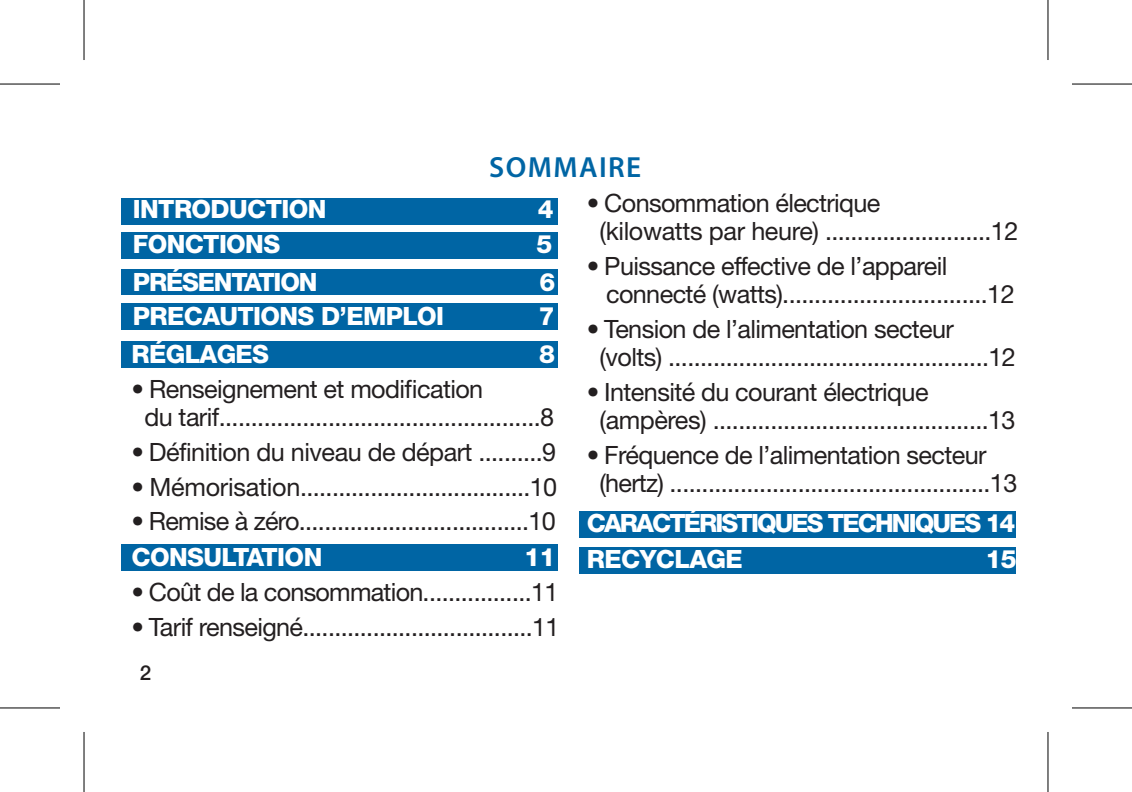
<style>
.page{position:relative;width:1132px;height:792px;background:#fff}
.page>*{position:absolute;margin:0;border:0;box-sizing:border-box;transform-origin:0 0}
.t1{font:600 29.2px "Myriad Pro";letter-spacing:.05em;color:#0065a4}
.t2{font:25.2px/28px "Helvetica Neue LT Pro";letter-spacing:-.025em;color:#231f20}
.t3{font:800 25.2px "Helvetica Neue LT Pro";letter-spacing:-.025em;color:#fff}
.t4{font:800 25.2px/36px "Helvetica Neue LT Pro";letter-spacing:-.075em;color:#fff}
.t5{font:800 25.2px "Helvetica Neue LT Pro";letter-spacing:-.045em;color:#fff}
.t6{font:500 20.4px "Helvetica Neue LT Pro";color:#231f20}
.s1{font-weight:200;font-stretch:condensed}
.s2{font-weight:800;color:#fff}
</style>
<div class="page">
<div style="left:121px;top:545px;width:436px;height:26px;background:#0065a4"></div>
<div style="left:579px;top:511px;width:437px;height:26px;background:#0065a4"></div>
<div style="left:579px;top:547px;width:437px;height:26px;background:#0065a4"></div>
<div style="left:121px;top:303px;width:436px;height:26px;background:#0065a4"></div>
<div style="left:121px;top:269px;width:436px;height:25px;background:#0065a4"></div>
<div style="left:121px;top:198px;width:436px;height:26px;background:#0065a4"></div>
<div style="left:121px;top:232px;width:436px;height:26px;background:#0065a4"></div>
<div style="left:121px;top:341px;width:436px;height:26px;background:#0065a4"></div>
<svg style="left:0;top:708px;width:60px;height:1px"></svg>
<svg style="left:1072px;top:708px;width:60px;height:1px"></svg>
<svg style="left:1048px;top:0;width:1px;height:60px"></svg>
<svg style="left:1048px;top:732px;width:1px;height:60px"></svg>
<hr style="left:0;top:83px;width:60px;height:2px;background:#000">
<hr style="left:1072px;top:83px;width:60px;height:2px;background:#000">
<hr style="left:0;top:707px;width:60px;height:1px;background:#000">
<hr style="left:1072px;top:707px;width:60px;height:1px;background:#000">
<hr style="left:83px;top:0;width:2px;height:60px;background:#000">
<hr style="left:83px;top:732px;width:2px;height:60px;background:#000">
<hr style="left:1047px;top:0;width:1px;height:60px;background:#000">
<hr style="left:1047px;top:732px;width:1px;height:60px;background:#000">
<p class="t1" style="left:489px;top:149px;width:153px">SOMMAIRE</p>
<p class="t3" style="left:133px;top:194px;width:195px">INTRODUCTION</p>
<p class="t3" style="left:538px;top:194px;width:17px">4</p>
<p class="t3" style="left:133px;top:229px;width:149px">FONCTIONS</p>
<p class="t3" style="left:536px;top:229px;width:17px">5</p>
<p class="t5" style="left:133px;top:267px;width:186px">PRÉSENTATION</p>
<p class="t3" style="left:539px;top:267px;width:17px">6</p>
<p class="t3" style="left:133px;top:301px;width:313px">PRECAUTIONS D’EMPLOI</p>
<p class="t3" style="left:539px;top:301px;width:17px">7</p>
<p class="t3" style="left:132px;top:339px;width:139px">RÉGLAGES</p>
<p class="t3" style="left:539px;top:339px;width:17px">8</p>
<p class="t2" style="left:144px;top:374px;width:411px;text-indent:-13px"><span class="s1">•</span> Renseignement et modification<br>du tarif..................................................8</p>
<p class="t2" style="left:132px;top:437px;width:426px"><span class="s1">•</span> Définition du niveau de départ ..........9</p>
<p class="t2" style="left:132px;top:472px;width:427px"><span class="s1">•</span> Mémorisation....................................10</p>
<p class="t2" style="left:132px;top:503px;width:426px;line-height:36px"><span class="s1">•</span> Remise à zéro....................................10<br><span class="s2">CONSULTATION</span></p>
<p class="t3" style="left:524px;top:542px;width:33px">11</p>
<p class="t2" style="left:132px;top:578px;width:428px"><span class="s1">•</span> Coût de la consommation.................11</p>
<p class="t2" style="left:132px;top:612px;width:430px"><span class="s1">•</span> Tarif renseigné....................................11</p>
<p class="t6" style="left:140px;top:660px;width:13px">2</p>
<p class="t2" style="left:599px;top:189px;width:420px;text-indent:-13px"><span class="s1">•</span> Consommation électrique<br>(kilowatts par heure) ..........................12</p>
<p class="t2" style="left:606px;top:251px;width:410px;text-indent:-19px"><span class="s1">•</span> Puissance effective de l’appareil connecté (watts)................................12</p>
<p class="t2" style="left:600px;top:314px;width:418px;text-indent:-13px"><span class="s1">•</span> Tension de l’alimentation secteur (volts) ..................................................12</p>
<p class="t2" style="left:600px;top:377px;width:417px;text-indent:-13px"><span class="s1">•</span> Intensité du courant électrique (ampères) ...........................................13</p>
<p class="t2" style="left:599px;top:440px;width:419px;text-indent:-13px"><span class="s1">•</span> Fréquence de l’alimentation secteur (hertz) ..................................................13</p>
<p class="t4" style="left:587px;top:505px;width:430px">CARACTÉRISTIQUES TECHNIQUES 14<br>RECYCLAGE</p>
<p class="t3" style="left:985px;top:544px;width:33px">15</p>
</div>
